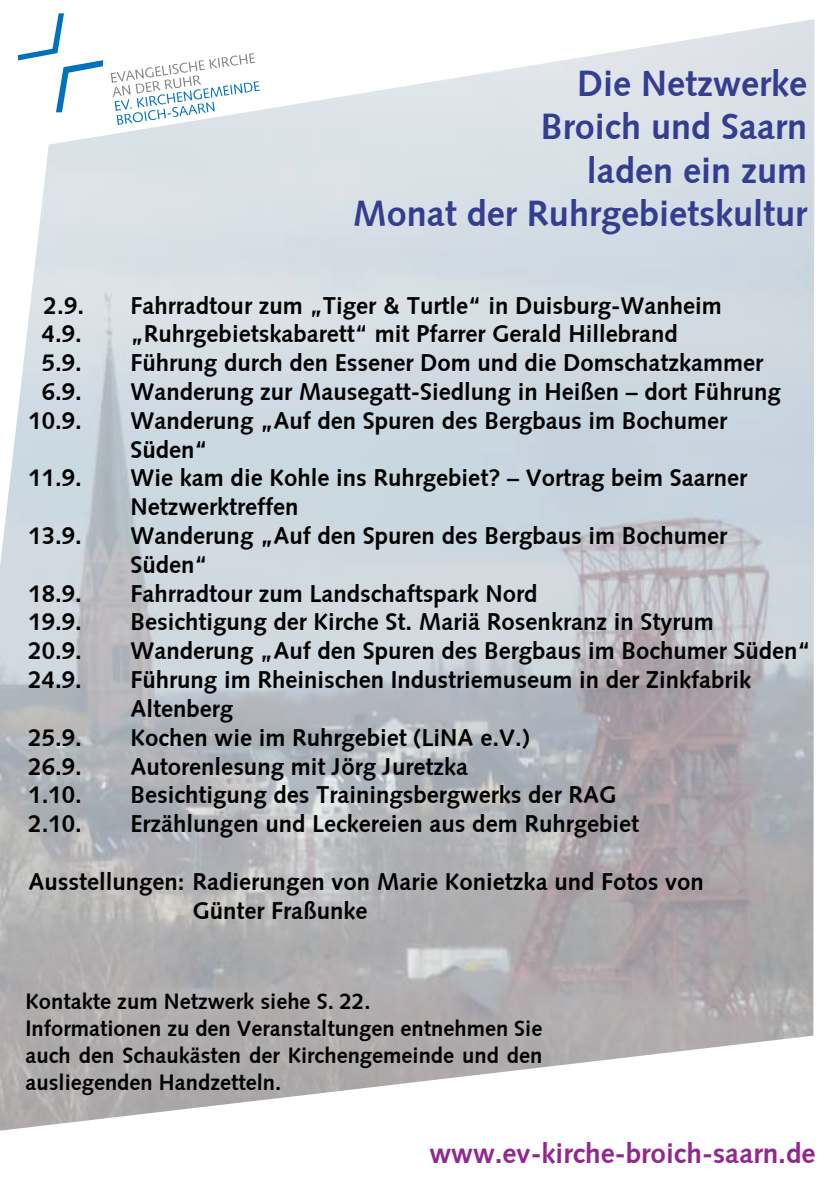
<style>
.page{position:relative;width:840px;height:1191px;background:#fff}
.page>*{position:absolute;margin:0;border:0;box-sizing:border-box;transform-origin:0 0}
.t1{font:700 36px/43.2px "Syntax";color:#343d90;text-align:right}
.t2{font:700 28px "Syntax";color:#92278f}
.t3{font:700 24px/28.8px "Syntax";color:#000}
.t4{font:700 22px/27px "Syntax";color:#000}
</style>
<div class="page">
<svg style="left:57px;top:13px;width:7px;height:6px"></svg>
<img style="left:0;top:19px;width:814px;height:1111px">
<h1 class="t1" style="left:352px;top:62px;width:456px">Die Netzwerke<br>Broich und Saarn<br>laden ein zum<br>Monat der Ruhrgebietskultur</h1>
<p class="t3" style="left:44px;top:291px;width:42px">2.9.</p>
<p class="t3" style="left:130px;top:291px;width:592px">Fahrradtour zum „Tiger &amp; Turtle“ in Duisburg-Wanheim</p>
<p class="t3" style="left:42px;top:320px;width:42px">4.9.</p>
<p class="t3" style="left:130px;top:320px;width:548px">„Ruhrgebietskabarett“ mit Pfarrer Gerald Hillebrand</p>
<p class="t3" style="left:42px;top:349px;width:42px">5.9.</p>
<p class="t3" style="left:130px;top:349px;width:634px">Führung durch den Essener Dom und die Domschatzkammer</p>
<p class="t3" style="left:42px;top:377px;width:42px">6.9.</p>
<p class="t3" style="left:130px;top:377px;width:651px">Wanderung zur Mausegatt-Siedlung in Heißen – dort Führung</p>
<p class="t3" style="left:28px;top:406px;width:55px">10.9.</p>
<p class="t3" style="left:130px;top:406px;width:598px">Wanderung „Auf den Spuren des Bergbaus im Bochumer<br>Süden“</p>
<p class="t3" style="left:28px;top:464px;width:55px">11.9.</p>
<p class="t3" style="left:130px;top:464px;width:618px">Wie kam die Kohle ins Ruhrgebiet? – Vortrag beim Saarner<br>Netzwerktreffen</p>
<p class="t3" style="left:28px;top:521px;width:55px">13.9.</p>
<p class="t3" style="left:130px;top:521px;width:598px">Wanderung „Auf den Spuren des Bergbaus im Bochumer<br>Süden“</p>
<p class="t3" style="left:28px;top:579px;width:55px">18.9.</p>
<p class="t3" style="left:130px;top:579px;width:408px">Fahrradtour zum Landschaftspark Nord</p>
<p class="t3" style="left:28px;top:608px;width:55px">19.9.</p>
<p class="t3" style="left:130px;top:608px;width:584px">Besichtigung der Kirche St. Mariä Rosenkranz in Styrum</p>
<p class="t3" style="left:28px;top:637px;width:55px">20.9.</p>
<p class="t3" style="left:130px;top:637px;width:681px">Wanderung „Auf den Spuren des Bergbaus im Bochumer Süden“</p>
<p class="t3" style="left:28px;top:665px;width:55px">24.9.</p>
<p class="t3" style="left:130px;top:665px;width:622px">Führung im Rheinischen Industriemuseum in der Zinkfabrik<br>Altenberg</p>
<p class="t3" style="left:28px;top:723px;width:55px">25.9.</p>
<p class="t3" style="left:130px;top:723px;width:400px">Kochen wie im Ruhrgebiet (LiNA e.V.)</p>
<p class="t3" style="left:28px;top:752px;width:55px">26.9.</p>
<p class="t3" style="left:130px;top:752px;width:339px">Autorenlesung mit Jörg Juretzka</p>
<p class="t3" style="left:28px;top:781px;width:55px">1.10.</p>
<p class="t3" style="left:130px;top:781px;width:487px">Besichtigung des Trainingsbergwerks der RAG</p>
<p class="t3" style="left:28px;top:809px;width:55px">2.10.</p>
<p class="t3" style="left:130px;top:809px;width:510px">Erzählungen und Leckereien aus dem Ruhrgebiet</p>
<p class="t3" style="left:192px;top:867px;width:512px;text-indent:-164px">Ausstellungen: Radierungen von Marie Konietzka und Fotos von<br>Günter Fraßunke</p>
<p class="t4" style="left:26px;top:987px;width:518px">Kontakte zum Netzwerk siehe S. 22.<br>Informationen zu den Veranstaltungen entnehmen Sie auch den Schaukästen der Kirchengemeinde und den ausliegenden Handzetteln.</p>
<p class="t2" style="left:429px;top:1137px;width:387px">www.ev-kirche-broich-saarn.de</p>
</div>
